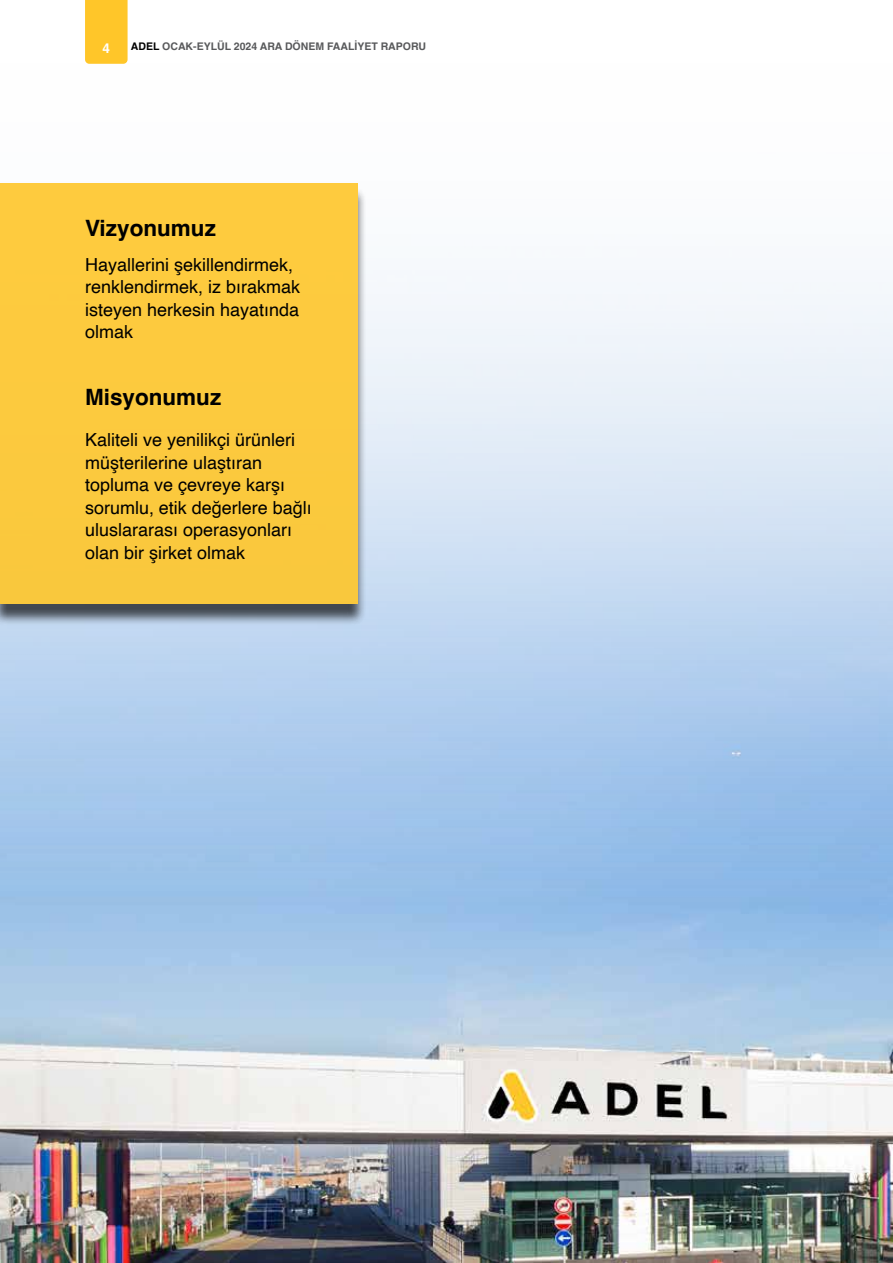
<style>
.page{position:relative;width:893px;height:1263px;background:#fff}
.page>*{position:absolute;margin:0;border:0;box-sizing:border-box;transform-origin:0 0}
.t1{font:700 22.5px "Helvetica";color:#000}
.t2{font:18px/22.5px "Helvetica";color:#000}
.t3{font:700 13.5px "Helvetica";color:#fff}
.t4{font:700 10.5px "Helvetica";color:#58595b}
.s1{color:#000}
</style>
<div class="page">
<img style="left:0;top:183px;width:893px;height:1080px">
<div style="left:0;top:187px;width:366px;height:439px;background:#000;opacity:.75"></div>
<div style="left:0;top:183px;width:357px;height:421px;background:#fcca3e"></div>
<div style="left:85px;top:0;width:43px;height:64px;background:#ffc629"></div>
<p class="t3" style="left:103px;top:40px;width:9px">4</p>
<p class="t4" style="left:131px;top:40px;width:297px"><span class="s1">ADEL</span> OCAK-EYLÜL 2024 ARA DÖNEM FAALİYET RAPORU</p>
<p class="t1" style="left:85px;top:214px;width:132px">Vizyonumuz</p>
<p class="t2" style="left:85px;top:254px;width:217px">Hayallerini şekillendirmek, renklendirmek, iz bırakmak isteyen herkesin hayatında olmak</p>
<p class="t1" style="left:85px;top:383px;width:138px">Misyonumuz</p>
<p class="t2" style="left:85px;top:429px;width:228px">Kaliteli ve yenilikçi ürünleri müşterilerine ulaştıran topluma ve çevreye karşı sorumlu, etik değerlere bağlı uluslararası operasyonları olan bir şirket olmak</p>
</div>
